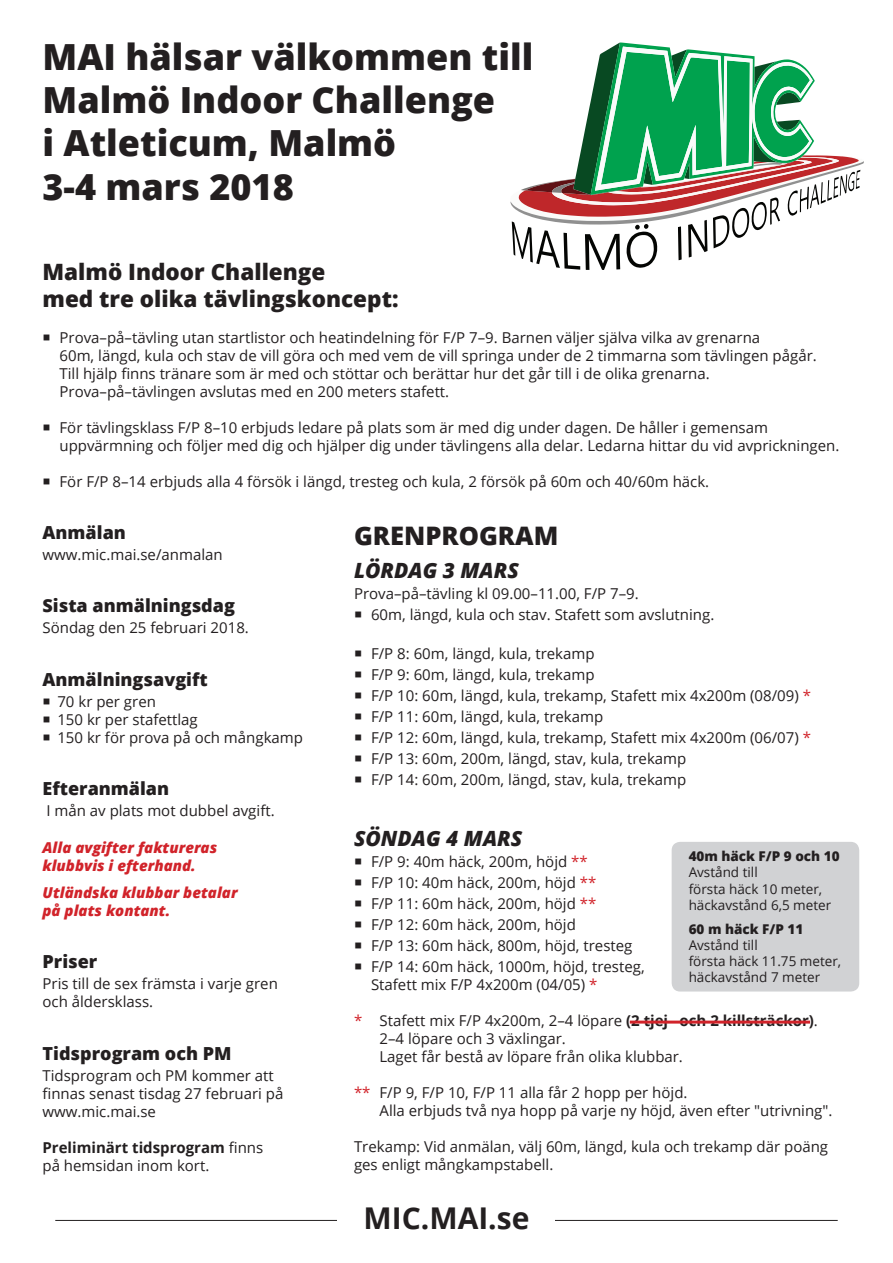
<style>
.page{position:relative;width:893px;height:1263px;background:#fff}
.page>*{position:absolute;margin:0;border:0;box-sizing:border-box;transform-origin:0 0}
.t1{font:800 36px/43.2px "Open Sans";color:#231f20}
.t2{font:700 30px "Open Sans";color:#231f20}
.t3{font:800 25.5px "Open Sans";color:#231f20}
.t4{font:800 22.5px/27px "Open Sans";color:#231f20}
.t5{font:italic 800 21px "Open Sans";color:#231f20}
.t6{font:800 18px "Open Sans";color:#231f20}
.t7{font:15px/18px "Open Sans";color:#231f20}
.t8{font:italic 800 15px/18px "Open Sans";color:#d1232a}
.t9{font:13.5px/16.2px "Open Sans";color:#231f20}
.t10{font:800 13.5px "Open Sans";color:#231f20}
.s1{color:#d1232a}
.s2{font-weight:700}
</style>
<div class="page">
<hr style="left:55px;top:1220px;width:783px;height:1px;background:#231f20">
<div style="left:338px;top:1206px;width:217px;height:41px;background:#fff"></div>
<svg style="left:510px;top:43px;width:354px;height:227px"></svg>
<div style="left:672px;top:842px;width:187px;height:149px;background:#d1d2d4;border-radius:9px"></div>
<hr style="left:630px;top:1020px;width:180px;height:3px;background:#d1232a">
<h1 class="t1" style="left:43px;top:34px;width:492px">MAI hälsar välkommen till<br>Malmö Indoor Challenge<br>i Atleticum, Malmö<br>3-4 mars 2018</h1>
<h3 class="t4" style="left:43px;top:257px;width:357px">Malmö Indoor Challenge<br>med tre olika tävlingskoncept:</h3>
<p class="t7" style="left:60px;top:328px;width:759px;text-indent:-17px">○ Prova–på–tävling utan startlistor och heatindelning för F/P 7–9. Barnen väljer själva vilka av grenarna<br>60m, längd, kula och stav de vill göra och med vem de vill springa under de 2 timmarna som tävlingen pågår.<br>Till hjälp finns tränare som är med och stöttar och berättar hur det går till i de olika grenarna.<br>Prova–på–tävlingen avslutas med en 200 meters stafett.</p>
<p class="t7" style="left:60px;top:418px;width:781px;text-indent:-17px">○ För tävlingsklass F/P 8–10 erbjuds ledare på plats som är med dig under dagen. De håller i gemensam uppvärmning och följer med dig och hjälper dig under tävlingens alla delar. Ledarna hittar du vid avprickningen.</p>
<p class="t7" style="left:43px;top:472px;width:668px">○ För F/P 8–14 erbjuds alla 4 försök i längd, tresteg och kula, 2 försök på 60m och 40/60m häck.</p>
<h3 class="t3" style="left:354px;top:516px;width:206px">GRENPROGRAM</h3>
<h3 class="t5" style="left:354px;top:554px;width:166px">LÖRDAG 3 MARS</h3>
<p class="t7" style="left:354px;top:584px;width:286px">Prova–på–tävling kl 09.00–11.00, F/P 7–9.</p>
<p class="t7" style="left:354px;top:605px;width:362px">○ 60m, längd, kula och stav. Stafett som avslutning.</p>
<p class="t7" style="left:354px;top:644px;width:242px">○ F/P 8: 60m, längd, kula, trekamp</p>
<p class="t7" style="left:354px;top:665px;width:242px">○ F/P 9: 60m, längd, kula, trekamp</p>
<p class="t7" style="left:354px;top:686px;width:459px">○ F/P 10: 60m, längd, kula, trekamp, Stafett mix 4x200m (08/09) <span class="s1">*</span></p>
<p class="t7" style="left:354px;top:707px;width:251px">○ F/P 11: 60m, längd, kula, trekamp</p>
<p class="t7" style="left:354px;top:728px;width:459px">○ F/P 12: 60m, längd, kula, trekamp, Stafett mix 4x200m (06/07) <span class="s1">*</span></p>
<p class="t7" style="left:354px;top:749px;width:334px">○ F/P 13: 60m, 200m, längd, stav, kula, trekamp</p>
<p class="t7" style="left:354px;top:770px;width:334px">○ F/P 14: 60m, 200m, längd, stav, kula, trekamp</p>
<h3 class="t5" style="left:354px;top:822px;width:170px">SÖNDAG 4 MARS</h3>
<p class="t7" style="left:354px;top:852px;width:235px">○ F/P 9: 40m häck, 200m, höjd <span class="s1">**</span></p>
<p class="t7" style="left:354px;top:873px;width:244px">○ F/P 10: 40m häck, 200m, höjd <span class="s1">**</span></p>
<p class="t7" style="left:354px;top:894px;width:244px">○ F/P 11: 60m häck, 200m, höjd <span class="s1">**</span></p>
<p class="t7" style="left:354px;top:915px;width:223px">○ F/P 12: 60m häck, 200m, höjd</p>
<p class="t7" style="left:354px;top:936px;width:280px">○ F/P 13: 60m häck, 800m, höjd, tresteg</p>
<p class="t7" style="left:371px;top:957px;width:275px;text-indent:-17px">○ F/P 14: 60m häck, 1000m, höjd, tresteg,<br>Stafett mix F/P 4x200m (04/05) <span class="s1">*</span></p>
<p class="t7" style="left:380px;top:1011px;width:440px;text-indent:-26px"><span class="s1">*</span> Stafett mix F/P 4x200m, 2–4 löpare <span class="s2">(2 tjej– och 2 killsträckor)</span>.<br>2–4 löpare och 3 växlingar.<br>Laget får bestå av löpare från olika klubbar.</p>
<p class="t7" style="left:380px;top:1083px;width:454px;text-indent:-26px"><span class="s1">**</span> F/P 9, F/P 10, F/P 11 alla får 2 hopp per höjd.<br>Alla erbjuds två nya hopp på varje ny höjd, även efter "utrivning".</p>
<p class="t7" style="left:354px;top:1137px;width:476px">Trekamp: Vid anmälan, välj 60m, längd, kula och trekamp där poäng ges enligt mångkampstabell.</p>
<p class="t6" style="left:43px;top:519px;width:85px">Anmälan</p>
<p class="t7" style="left:43px;top:545px;width:182px">www.mic.mai.se/anmalan</p>
<p class="t6" style="left:43px;top:592px;width:194px">Sista anmälningsdag</p>
<p class="t7" style="left:43px;top:619px;width:208px">Söndag den 25 februari 2018.</p>
<p class="t6" style="left:43px;top:666px;width:167px">Anmälningsavgift</p>
<p class="t7" style="left:43px;top:692px;width:115px">○ 70 kr per gren</p>
<p class="t7" style="left:43px;top:710px;width:157px">○ 150 kr per stafettlag</p>
<p class="t7" style="left:43px;top:728px;width:262px">○ 150 kr för prova på och mångkamp</p>
<p class="t6" style="left:43px;top:775px;width:128px">Efteranmälan</p>
<p class="t7" style="left:46px;top:802px;width:230px">I mån av plats mot dubbel avgift.</p>
<p class="t8" style="left:43px;top:837px;width:176px">Alla avgifter faktureras klubbvis i efterhand.</p>
<p class="t8" style="left:43px;top:882px;width:197px">Utländska klubbar betalar på plats kontant.</p>
<p class="t6" style="left:43px;top:948px;width:56px">Priser</p>
<p class="t7" style="left:43px;top:974px;width:237px">Pris till de sex främsta i varje gren och åldersklass.</p>
<p class="t6" style="left:43px;top:1039px;width:191px">Tidsprogram och PM</p>
<p class="t7" style="left:43px;top:1066px;width:242px">Tidsprogram och PM kommer att finnas senast tisdag 27 februari på www.mic.mai.se</p>
<p class="t7" style="left:43px;top:1138px;width:222px"><span class="s2">Preliminärt tidsprogram</span> finns på hemsidan inom kort.</p>
<p class="t10" style="left:689px;top:846px;width:152px">40m häck F/P 9 och 10</p>
<p class="t9" style="left:689px;top:864px;width:144px">Avstånd till<br>första häck 10 meter, häckavstånd 6,5 meter</p>
<p class="t10" style="left:689px;top:919px;width:116px">60 m häck F/P 11</p>
<p class="t9" style="left:689px;top:937px;width:154px">Avstånd till<br>första häck 11.75 meter, häckavstånd 7 meter</p>
<h2 class="t2" style="left:363px;top:1197px;width:167px">MIC.MAI.se</h2>
</div>
